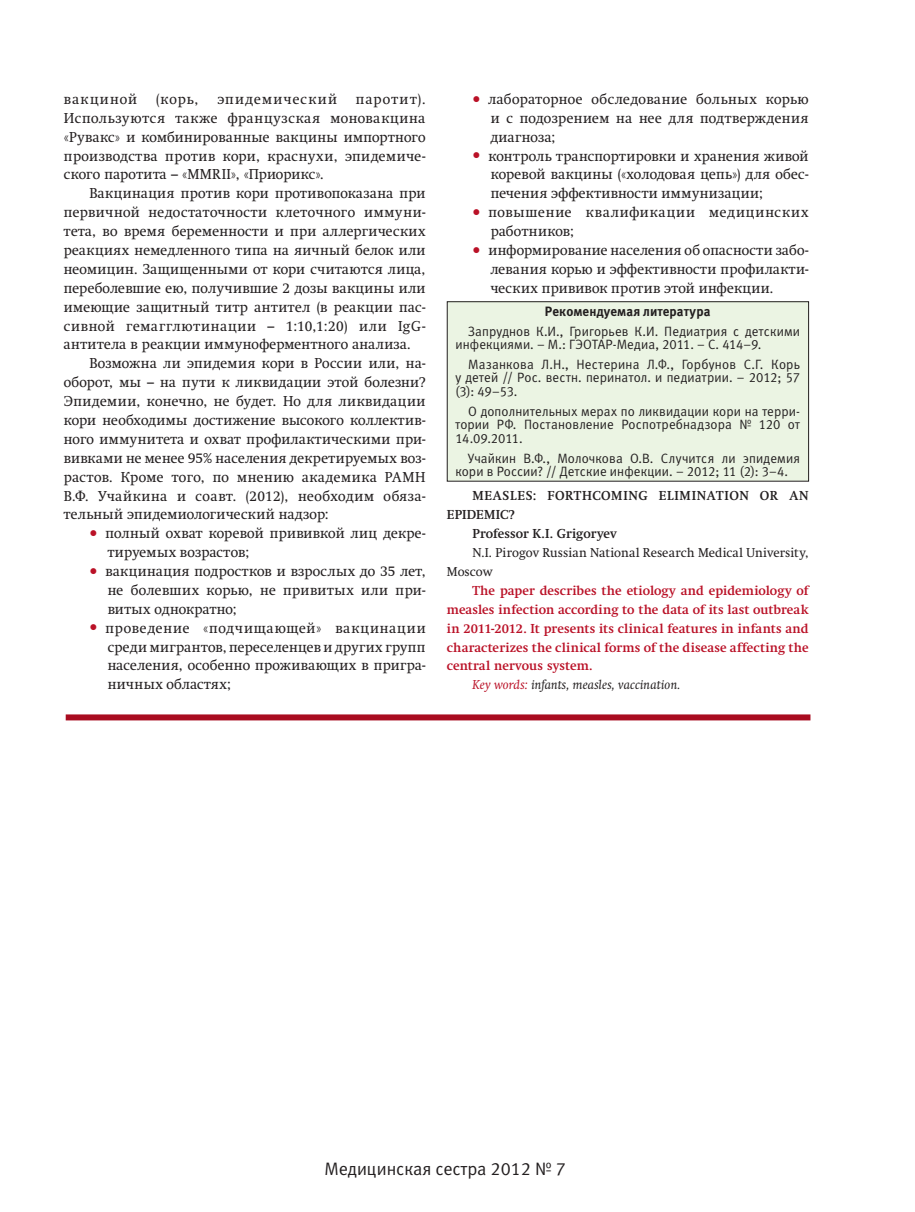
<style>
.page{position:relative;width:915px;height:1212px;background:#fff}
.page>*{position:absolute;margin:0;border:0;box-sizing:border-box;transform-origin:0 0}
.t1{font:18px "Meta C";color:#231f20}
.t2{font:14.25px/18.9px "Swift C";letter-spacing:.03em;color:#231f20;text-align:justify}
.t3{font:14.25px/18.9px "Swift C";letter-spacing:.06em;color:#231f20}
.t4{font:14.25px "Swift C";letter-spacing:.09em;color:#231f20}
.t5{font:14.25px "Swift C";letter-spacing:.095em;color:#231f20}
.t6{font:13.5px/13.5px "Meta C";letter-spacing:.01em;color:#231f20}
.t7{font:700 13.5px "Meta C";letter-spacing:.01em;color:#231f20}
.t8{font:700 12.75px "Swift C";letter-spacing:.005em;color:#ba1127}
.t9{font:12.75px/18.9px "Swift C";letter-spacing:.005em;color:#231f20}
.t10{font:italic 12.75px "Swift C";letter-spacing:.01em;color:#231f20}
.t11{font:700 12.75px "Swift C";letter-spacing:.035em;color:#231f20}
.t12{font:700 12.75px "Swift C";letter-spacing:.005em;color:#231f20}
.t13{font:700 12.75px "Swift C";letter-spacing:.015em;color:#231f20}
.s1{font-size:16.5px;color:#ba1127}
.s2{color:#ba1127}
</style>
<div class="page">
<div style="left:447px;top:302px;width:361px;height:179px;background:#ebf4e3"></div>
<div style="left:446px;top:301px;width:362px;height:180px;border:1px solid #231f20"></div>
<div style="left:66px;top:714px;width:744px;height:6px;background:#a90c20"></div>
<p class="t5" style="left:64px;top:91px;width:75px">вакциной</p>
<p class="t2" style="left:156px;top:90px;width:44px">(корь,</p>
<p class="t4" style="left:217px;top:91px;width:121px">эпидемический</p>
<p class="t2" style="left:64px;top:90px;width:363px;text-indent:292px">паротит).<br>Используются также французская моновакцина «Рувакс» и комбинированные вакцины импортного производства против кори, краснухи, эпидемиче&shy;ского паротита – «MMRII», «Приорикс».</p>
<p class="t2" style="left:64px;top:184px;width:363px;text-indent:26px">Вакцинация против кори противопоказана при первичной недостаточности клеточного иммуни&shy;тета, во время беременности и при аллергических реакциях немедленного типа на яичный белок или неомицин. Защищенными от кори считаются лица, переболевшие ею, получившие 2 дозы вакцины или имеющие защитный титр антител (в реакции пас&shy;сивной гемагглютинации – 1:10,1:20) или IgG&shy;антитела в реакции иммуноферментного анализа.</p>
<p class="t2" style="left:64px;top:354px;width:363px;text-indent:26px">Возможна ли эпидемия кори в России или, на&shy;оборот, мы – на пути к ликвидации этой болезни?<br>Эпидемии, конечно, не будет. Но для ликвидации кори необходимы достижение высокого коллектив&shy;ного иммунитета и охват профилактическими при&shy;вивками не менее 95% населения декретируемых воз&shy;растов. Кроме того, по мнению академика РАМН В.Ф. Учайкина и соавт. (2012), необходим обяза&shy;тельный эпидемиологический надзор:</p>
<p class="t2" style="left:108px;top:524px;width:319px;text-indent:-18px"><span class="s1">•</span> полный охват коревой прививкой лиц декре&shy;тируемых возрастов;</p>
<p class="t2" style="left:108px;top:562px;width:319px;text-indent:-18px"><span class="s1">•</span> вакцинация подростков и взрослых до 35 лет, не болевших корью, не привитых или при&shy;витых однократно;</p>
<p class="t2" style="left:108px;top:618px;width:319px;text-indent:-18px"><span class="s1">•</span> проведение «подчищающей» вакцинации среди мигрантов, переселенцев и других групп населения, особенно проживающих в пригра&shy;ничных областях;</p>
<p class="t2" style="left:490px;top:90px;width:319px;text-indent:-18px"><span class="s1">•</span> лабораторное обследование больных корью и с подозрением на нее для подтверждения диагноза;</p>
<p class="t2" style="left:490px;top:146px;width:319px;text-indent:-18px"><span class="s1">•</span> контроль транспортировки и хранения живой коревой вакцины («холодовая цепь») для обес&shy;печения эффективности иммунизации;</p>
<p class="t3" style="left:490px;top:203px;width:319px;text-indent:-18px"><span class="s1">•</span> повышение квалификации медицинских работников;</p>
<p class="t2" style="left:490px;top:241px;width:319px;text-indent:-18px"><span class="s1">•</span> информирование населения об опасности забо&shy;левания корью и эффективности профилакти&shy;ческих прививок против этой инфекции.</p>
<p class="t7" style="left:545px;top:303px;width:167px">Рекомендуемая литература</p>
<p class="t6" style="left:455px;top:324px;width:346px;text-indent:13px">Запруднов К.И., Григорьев К.И. Педиатрия с детскими инфекциями. – М.: ГЭОТАР-Медиа, 2011. – С. 414–9.</p>
<p class="t6" style="left:455px;top:357px;width:346px;text-align:justify;text-indent:13px">Мазанкова Л.Н., Нестерина Л.Ф., Горбунов С.Г. Корь у детей // Рос. вестн. перинатол. и педиатрии. – 2012; 57 (3): 49–53.</p>
<p class="t6" style="left:455px;top:404px;width:346px;text-align:justify;text-indent:13px">О дополнительных мерах по ликвидации кори на терри&shy;тории РФ. Постановление Роспотребнадзора № 120 от 14.09.2011.</p>
<p class="t6" style="left:455px;top:451px;width:346px;text-indent:13px">Учайкин В.Ф., Молочкова О.В. Случится ли эпидемия кори в России? // Детские инфекции. – 2012; 11 (2): 3–4.</p>
<p class="t11" style="left:472px;top:488px;width:337px">MEASLES: FORTHCOMING ELIMINATION OR AN</p>
<p class="t13" style="left:446px;top:507px;width:69px">EPIDEMIC?</p>
<p class="t12" style="left:472px;top:526px;width:146px">Professor K.I. Grigoryev</p>
<p class="t9" style="left:446px;top:543px;width:363px;text-indent:26px">N.I. Pirogov Russian National Research Medical University,<br>Moscow</p>
<p class="t8" style="left:472px;top:583px;width:337px">The paper describes the etiology and epidemiology of</p>
<p class="t8" style="left:446px;top:602px;width:363px">measles infection according to the data of its last outbreak</p>
<p class="t8" style="left:446px;top:621px;width:363px">in 2011-2012. It presents its clinical features in infants and</p>
<p class="t8" style="left:446px;top:639px;width:363px">characterizes the clinical forms of the disease affecting the</p>
<p class="t8" style="left:446px;top:658px;width:147px">central nervous system.</p>
<p class="t10" style="left:472px;top:677px;width:209px"><span class="s2">Key words:</span> infants, measles, vaccination.</p>
<p class="t1" style="left:324px;top:1159px;width:242px">Медицинская сестра 2012 № 7</p>
</div>
